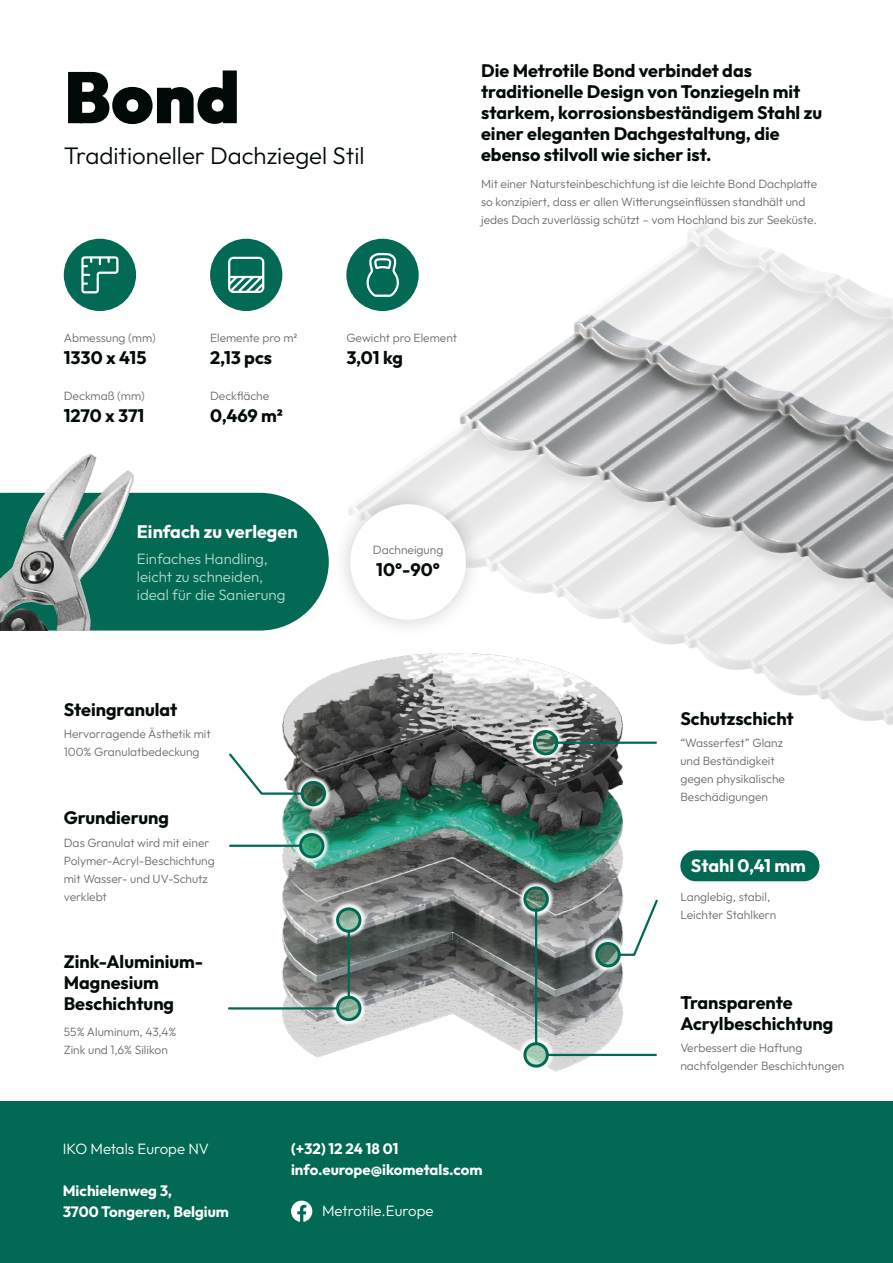
<style>
.page{position:relative;width:893px;height:1263px;background:#fff}
.page>*{position:absolute;margin:0;border:0;box-sizing:border-box;transform-origin:0 0}
.t1{font:900 72px "Outfit";color:#020a09}
.t2{font:300 24px "Outfit";color:#020a09}
.t3{font:700 18px/21px "Outfit";color:#020a09}
.t4{font:700 18px "Outfit";color:#fff}
.t5{font:700 15px/21px "Outfit";color:#fff}
.t6{font:300 15px/18px "Outfit";color:#b1dacb}
.t7{font:300 15px "Outfit";color:#fff}
.t8{font:300 12px/18px "Outfit";color:#676c6e}
</style>
<div class="page">
<div style="left:0;top:1101px;width:893px;height:162px;background:#026955"></div>
<img style="left:347px;top:222px;width:546px;height:503px">
<img style="left:191px;top:599px;width:511px;height:458px">
<img style="left:325px;top:478px;width:167px;height:167px">
<div style="left:350px;top:504px;width:116px;height:116px;background:#fff;border-radius:50%"></div>
<svg style="left:149px;top:493px;width:180px;height:137px"></svg>
<img style="left:0;top:453px;width:149px;height:177px">
<img style="left:243px;top:723px;width:140px;height:127px">
<svg style="left:227px;top:751px;width:77px;height:45px"></svg>
<img style="left:538px;top:885px;width:140px;height:140px">
<svg style="left:597px;top:943px;width:22px;height:23px"></svg>
<div style="left:595px;top:942px;width:26px;height:25px;border:3px solid #026955;border-radius:50%"></div>
<svg style="left:617px;top:898px;width:43px;height:59px"></svg>
<img style="left:466px;top:829px;width:140px;height:140px">
<svg style="left:525px;top:888px;width:22px;height:22px"></svg>
<div style="left:523px;top:886px;width:26px;height:26px;border:3px solid #026955;border-radius:50%"></div>
<img style="left:466px;top:985px;width:140px;height:87px">
<svg style="left:525px;top:1044px;width:22px;height:22px"></svg>
<div style="left:523px;top:1042px;width:26px;height:25px;border:3px solid #026955;border-radius:50%"></div>
<hr style="left:547px;top:1054px;width:109px;height:2px;background:#026955">
<hr style="left:535px;top:909px;width:2px;height:134px;background:#026955">
<img style="left:279px;top:850px;width:140px;height:88px">
<svg style="left:338px;top:909px;width:22px;height:22px"></svg>
<div style="left:336px;top:907px;width:25px;height:26px;border:3px solid #026955;border-radius:50%"></div>
<img style="left:279px;top:938px;width:140px;height:120px">
<svg style="left:338px;top:997px;width:22px;height:22px"></svg>
<div style="left:336px;top:996px;width:25px;height:25px;border:3px solid #026955;border-radius:50%"></div>
<hr style="left:229px;top:1007px;width:109px;height:2px;background:#026955">
<hr style="left:348px;top:931px;width:2px;height:66px;background:#026955">
<img style="left:242px;top:776px;width:140px;height:140px">
<svg style="left:301px;top:834px;width:22px;height:23px"></svg>
<div style="left:299px;top:833px;width:25px;height:25px;border:3px solid #026955;border-radius:50%"></div>
<hr style="left:230px;top:845px;width:71px;height:2px;background:#026955">
<img style="left:476px;top:673px;width:140px;height:140px">
<svg style="left:534px;top:731px;width:23px;height:23px"></svg>
<div style="left:533px;top:730px;width:25px;height:25px;border:3px solid #026955;border-radius:50%"></div>
<hr style="left:557px;top:741px;width:99px;height:3px;background:#026955">
<svg style="left:291px;top:1200px;width:21px;height:22px"></svg>
<div style="left:680px;top:850px;width:139px;height:31px;background:#026955;border-radius:15px"></div>
<div style="left:346px;top:239px;width:73px;height:72px;background:#026955;border-radius:50%"></div>
<svg style="left:366px;top:253px;width:33px;height:44px"></svg>
<div style="left:210px;top:239px;width:72px;height:72px;background:#026955;border-radius:50%"></div>
<svg style="left:228px;top:257px;width:36px;height:36px"></svg>
<div style="left:64px;top:239px;width:72px;height:72px;background:#026955;border-radius:50%"></div>
<svg style="left:81px;top:256px;width:37px;height:37px"></svg>
<h1 class="t1" style="left:64px;top:57px;width:178px">Bond</h1>
<h2 class="t2" style="left:64px;top:142px;width:302px">Traditioneller Dachziegel Stil</h2>
<h3 class="t3" style="left:481px;top:60px;width:342px">Die Metrotile Bond verbindet das traditionelle Design von Tonziegeln mit starkem, korrosionsbeständigem Stahl zu einer eleganten Dachgestaltung, die ebenso stilvoll wie sicher ist.</h3>
<p class="t8" style="left:481px;top:175px;width:337px">Mit einer Natursteinbeschichtung ist die leichte Bond Dachplatte so konzipiert, dass er allen Witterungseinflüssen standhält und jedes Dach zuverlässig schützt – vom Hochland bis zur Seeküste.</p>
<p class="t8" style="left:64px;top:329px;width:94px">Abmessung (mm)</p>
<h3 class="t3" style="left:64px;top:348px;width:84px">1330 x 415</h3>
<p class="t8" style="left:64px;top:386px;width:83px">Deckmaß (mm)</p>
<h3 class="t3" style="left:64px;top:405px;width:82px">1270 x 371</h3>
<p class="t8" style="left:210px;top:329px;width:89px">Elemente pro m²</p>
<h3 class="t3" style="left:210px;top:348px;width:64px">2,13 pcs</h3>
<p class="t8" style="left:210px;top:386px;width:61px">Deckfläche</p>
<h3 class="t3" style="left:210px;top:405px;width:75px">0,469 m²</h3>
<h3 class="t4" style="left:137px;top:522px;width:162px">Einfach zu verlegen</h3>
<p class="t6" style="left:137px;top:550px;width:150px">Einfaches Handling, leicht zu schneiden, ideal für die Sanierung</p>
<h3 class="t3" style="left:64px;top:699px;width:115px">Steingranulat</h3>
<p class="t8" style="left:64px;top:725px;width:148px">Hervorragende Ästhetik mit<br>100% Granulatbedeckung</p>
<h3 class="t3" style="left:64px;top:807px;width:107px">Grundierung</h3>
<p class="t8" style="left:64px;top:833px;width:153px">Das Granulat wird mit einer<br>Polymer-Acryl-Beschichtung mit Wasser- und UV-Schutz verklebt</p>
<h3 class="t3" style="left:64px;top:951px;width:141px">Zink-Aluminium-<br>Magnesium<br>Beschichtung</h3>
<p class="t8" style="left:64px;top:1022px;width:114px">55% Aluminum, 43,4%<br>Zink und 1,6% Silikon</p>
<p class="t8" style="left:346px;top:329px;width:112px">Gewicht pro Element</p>
<h3 class="t3" style="left:346px;top:348px;width:58px">3,01 kg</h3>
<p class="t8" style="left:373px;top:541px;width:72px">Dachneigung</p>
<h3 class="t3" style="left:376px;top:559px;width:65px">10°-90°</h3>
<h3 class="t3" style="left:680px;top:707px;width:115px">Schutzschicht</h3>
<p class="t8" style="left:680px;top:733px;width:106px">“Wasserfest” Glanz und Beständigkeit gegen physikalische<br>Beschädigungen</p>
<h3 class="t4" style="left:691px;top:856px;width:117px">Stahl 0,41 mm</h3>
<p class="t8" style="left:680px;top:888px;width:97px">Langlebig, stabil,<br>Leichter Stahlkern</p>
<h3 class="t3" style="left:680px;top:991px;width:154px">Transparente<br>Acrylbeschichtung</h3>
<p class="t8" style="left:680px;top:1038px;width:165px">Verbessert die Haftung nachfolgender Beschichtungen</p>
<p class="t7" style="left:63px;top:1140px;width:148px">IKO Metals Europe NV</p>
<p class="t5" style="left:63px;top:1180px;width:168px">Michielenweg 3,<br>3700 Tongeren, Belgium</p>
<p class="t5" style="left:291px;top:1138px;width:193px">(+32) 12 24 18 01 info.europe@ikometals.com</p>
<p class="t7" style="left:322px;top:1203px;width:113px">Metrotile.Europe</p>
</div>
